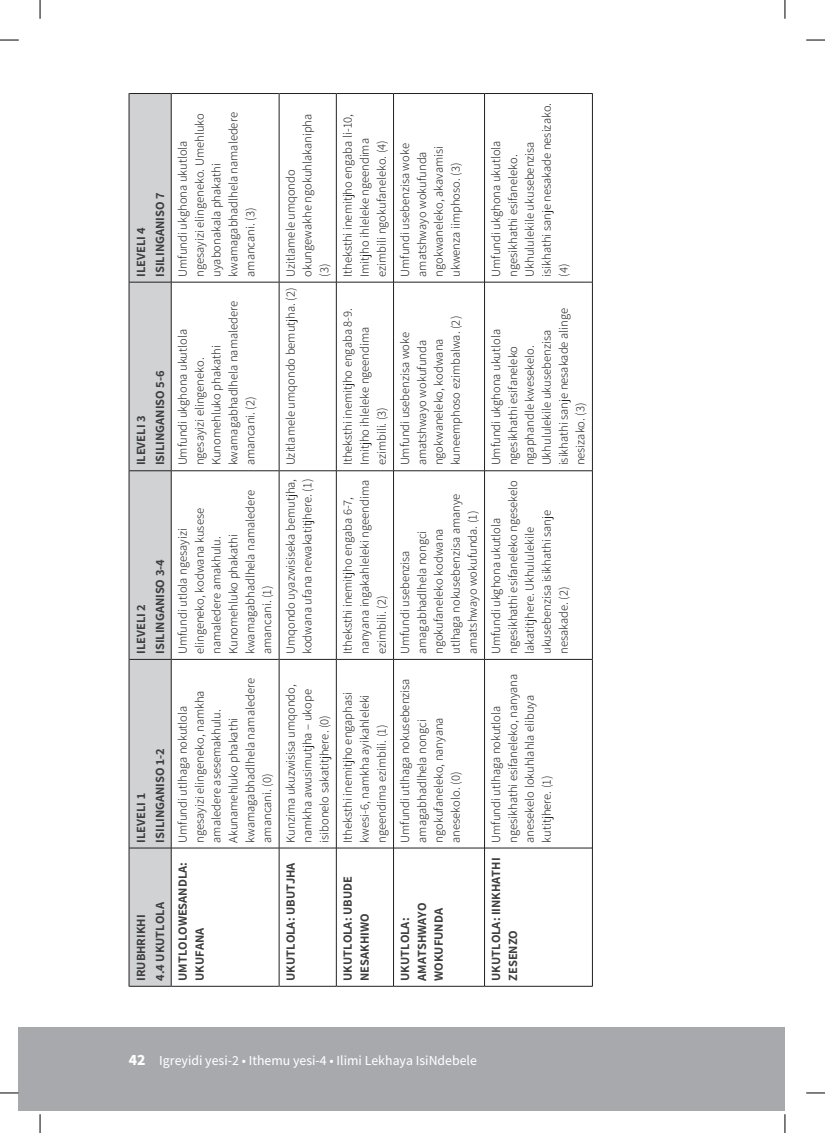
<style>
.page{position:relative;width:825px;height:1133px;background:#fff}
.page>*{position:absolute;margin:0;border:0;box-sizing:border-box;transform-origin:0 0}
.t1{font:500 13.75px "Assistant";color:#fff}
.t2{font:300 12.5px/16.9px "Assistant";color:#231f20}
.t3{font:700 12.5px/18.8px "Assistant";color:#3e3e3f}
.s1{font-family:"Noto Sans JP";font-weight:900}
</style>
<div class="page">
<div style="left:19px;top:1027px;width:765px;height:83px;background:#a8a9ad"></div>
<div style="left:130px;top:94px;width:41px;height:891px;background:#d1d2d4"></div>
<svg style="left:172px;top:94px;width:419px;height:891px"></svg>
<hr style="left:129px;top:847px;width:42px;height:1px;background:#231f20">
<hr style="left:129px;top:659px;width:42px;height:1px;background:#231f20">
<hr style="left:129px;top:470px;width:42px;height:1px;background:#231f20">
<hr style="left:129px;top:282px;width:42px;height:1px;background:#231f20">
<hr style="left:171px;top:847px;width:108px;height:1px;background:#231f20">
<hr style="left:171px;top:659px;width:108px;height:1px;background:#231f20">
<hr style="left:171px;top:470px;width:108px;height:1px;background:#231f20">
<hr style="left:171px;top:282px;width:108px;height:1px;background:#231f20">
<hr style="left:279px;top:848px;width:1px;height:138px;background:#231f20">
<hr style="left:279px;top:659px;width:1px;height:189px;background:#231f20">
<hr style="left:279px;top:847px;width:57px;height:1px;background:#231f20">
<hr style="left:279px;top:471px;width:1px;height:188px;background:#231f20">
<hr style="left:279px;top:659px;width:57px;height:1px;background:#231f20">
<hr style="left:279px;top:282px;width:1px;height:189px;background:#231f20">
<hr style="left:279px;top:470px;width:57px;height:1px;background:#231f20">
<hr style="left:279px;top:93px;width:1px;height:189px;background:#231f20">
<hr style="left:279px;top:282px;width:57px;height:1px;background:#231f20">
<hr style="left:336px;top:848px;width:1px;height:138px;background:#231f20">
<hr style="left:336px;top:659px;width:1px;height:189px;background:#231f20">
<hr style="left:336px;top:847px;width:57px;height:1px;background:#231f20">
<hr style="left:336px;top:471px;width:1px;height:188px;background:#231f20">
<hr style="left:336px;top:659px;width:57px;height:1px;background:#231f20">
<hr style="left:336px;top:282px;width:1px;height:189px;background:#231f20">
<hr style="left:336px;top:470px;width:57px;height:1px;background:#231f20">
<hr style="left:336px;top:93px;width:1px;height:189px;background:#231f20">
<hr style="left:336px;top:282px;width:57px;height:1px;background:#231f20">
<hr style="left:393px;top:848px;width:1px;height:138px;background:#231f20">
<hr style="left:393px;top:659px;width:1px;height:189px;background:#231f20">
<hr style="left:393px;top:847px;width:91px;height:1px;background:#231f20">
<hr style="left:393px;top:471px;width:1px;height:188px;background:#231f20">
<hr style="left:393px;top:659px;width:91px;height:1px;background:#231f20">
<hr style="left:393px;top:282px;width:1px;height:189px;background:#231f20">
<hr style="left:393px;top:470px;width:91px;height:1px;background:#231f20">
<hr style="left:393px;top:93px;width:1px;height:189px;background:#231f20">
<hr style="left:393px;top:282px;width:91px;height:1px;background:#231f20">
<hr style="left:484px;top:847px;width:107px;height:1px;background:#231f20">
<hr style="left:484px;top:659px;width:107px;height:1px;background:#231f20">
<hr style="left:484px;top:470px;width:107px;height:1px;background:#231f20">
<hr style="left:484px;top:282px;width:107px;height:1px;background:#231f20">
<hr style="left:171px;top:985px;width:108px;height:1px;background:#231f20">
<hr style="left:171px;top:93px;width:108px;height:1px;background:#231f20">
<hr style="left:279px;top:985px;width:57px;height:1px;background:#231f20">
<hr style="left:279px;top:93px;width:57px;height:1px;background:#231f20">
<hr style="left:336px;top:985px;width:57px;height:1px;background:#231f20">
<hr style="left:336px;top:93px;width:57px;height:1px;background:#231f20">
<hr style="left:393px;top:985px;width:91px;height:1px;background:#231f20">
<hr style="left:393px;top:93px;width:91px;height:1px;background:#231f20">
<hr style="left:484px;top:848px;width:1px;height:138px;background:#231f20">
<hr style="left:484px;top:985px;width:107px;height:1px;background:#231f20">
<hr style="left:484px;top:659px;width:1px;height:189px;background:#231f20">
<hr style="left:484px;top:471px;width:1px;height:188px;background:#231f20">
<hr style="left:484px;top:282px;width:1px;height:189px;background:#231f20">
<hr style="left:484px;top:93px;width:1px;height:189px;background:#231f20">
<hr style="left:484px;top:93px;width:107px;height:1px;background:#231f20">
<hr style="left:591px;top:848px;width:1px;height:138px;background:#231f20">
<hr style="left:591px;top:659px;width:1px;height:189px;background:#231f20">
<hr style="left:591px;top:471px;width:1px;height:188px;background:#231f20">
<hr style="left:591px;top:282px;width:1px;height:189px;background:#231f20">
<hr style="left:591px;top:93px;width:1px;height:189px;background:#231f20">
<hr style="left:129px;top:848px;width:1px;height:138px;background:#231f20">
<hr style="left:129px;top:985px;width:42px;height:1px;background:#231f20">
<hr style="left:129px;top:659px;width:1px;height:189px;background:#231f20">
<hr style="left:129px;top:471px;width:1px;height:188px;background:#231f20">
<hr style="left:129px;top:282px;width:1px;height:189px;background:#231f20">
<hr style="left:129px;top:93px;width:1px;height:189px;background:#231f20">
<hr style="left:129px;top:93px;width:42px;height:1px;background:#231f20">
<hr style="left:171px;top:848px;width:1px;height:138px;background:#231f20">
<hr style="left:171px;top:659px;width:1px;height:189px;background:#231f20">
<hr style="left:171px;top:471px;width:1px;height:188px;background:#231f20">
<hr style="left:171px;top:282px;width:1px;height:189px;background:#231f20">
<hr style="left:171px;top:93px;width:1px;height:189px;background:#231f20">
<svg style="left:0;top:39px;width:19px;height:2px"></svg>
<svg style="left:806px;top:39px;width:18px;height:2px"></svg>
<svg style="left:0;top:1092px;width:19px;height:1px"></svg>
<svg style="left:806px;top:1092px;width:18px;height:1px"></svg>
<svg style="left:39px;top:0;width:2px;height:19px"></svg>
<svg style="left:39px;top:1114px;width:2px;height:18px"></svg>
<svg style="left:784px;top:0;width:1px;height:19px"></svg>
<svg style="left:784px;top:1114px;width:1px;height:18px"></svg>
<p class="t3" style="left:131px;top:277px;width:86px;rotate:-90deg">ILEVELI 4<br>ISILINGANISO 7</p>
<p class="t3" style="left:131px;top:465px;width:96px;rotate:-90deg">ILEVELI 3<br>ISILINGANISO 5-6</p>
<p class="t3" style="left:131px;top:654px;width:96px;rotate:-90deg">ILEVELI 2<br>ISILINGANISO 3-4</p>
<p class="t3" style="left:131px;top:842px;width:96px;rotate:-90deg">ILEVELI 1<br>ISILINGANISO 1-2</p>
<p class="t3" style="left:131px;top:980px;width:80px;rotate:-90deg">IRUBHRIKHI<br>4.4 UKUTLOLA</p>
<p class="t2" style="left:173px;top:277px;width:166px;rotate:-90deg">Umfundi ukghona ukutlola ngesayizi elingeneko. Umehluko uyabonakala phakathi kwamagabhadlhela namaledere amancani. (3)</p>
<p class="t2" style="left:173px;top:465px;width:166px;rotate:-90deg">Umfundi ukghona ukutlola ngesayizi elingeneko.<br>Kunomehluko phakathi kwamagabhadlhela namaledere amancani. (2)</p>
<p class="t2" style="left:173px;top:654px;width:166px;rotate:-90deg">Umfundi utlola ngesayizi elingeneko, kodwana kusese namaledere amakhulu.<br>Kunomehluko phakathi kwamagabhadlhela namaledere amancani. (1)</p>
<p class="t2" style="left:173px;top:842px;width:166px;rotate:-90deg">Umfundi utlhaga nokutlola ngesayizi elingeneko, namkha amaledere asesemakhulu.<br>Akunamehluko phakathi kwamagabhadlhela namaledere amancani. (0)</p>
<p class="t3" style="left:174px;top:980px;width:120px;line-height:16.9px;rotate:-90deg">UMTLOLOWESANDLA:<br>UKUFANA</p>
<p class="t2" style="left:281px;top:277px;width:165px;text-indent:-189px;rotate:-90deg">Uzitlamele umqondo bemutjha. (2) Uzitlamele umqondo okungewakhe ngokuhlakanipha (3)</p>
<p class="t2" style="left:281px;top:654px;width:177px;rotate:-90deg">Umqondo uyazwisiseka bemutjha, kodwana ufana newakatitjhere. (1)</p>
<p class="t2" style="left:281px;top:842px;width:160px;rotate:-90deg">Kunzima ukuzwisisa umqondo, namkha awusimutjha – ukope isibonelo sakatitjhere. (0)</p>
<p class="t3" style="left:280px;top:980px;width:120px;rotate:-90deg">UKUTLOLA: UBUTJHA</p>
<p class="t2" style="left:338px;top:277px;width:164px;rotate:-90deg">Itheksthi inemitjho engaba li-10,<br>Imitjho ihleleke ngeendima ezimbili ngokufaneleko. (4)</p>
<p class="t2" style="left:395px;top:277px;width:135px;rotate:-90deg">Umfundi usebenzisa woke amatshwayo wokufunda ngokwaneleko, akavamisi ukwenza iimphoso. (3)</p>
<p class="t2" style="left:486px;top:277px;width:175px;rotate:-90deg">Umfundi ukghona ukutlola ngesikhathi esifaneleko.<br>Ukhululekile ukusebenzisa isikhathi sanje nesakade nesizako. (4)</p>
<p class="t2" style="left:338px;top:465px;width:159px;rotate:-90deg">Itheksthi inemitjho engaba 8-9.<br>Imitjho ihleleke ngeendima ezimbili. (3)</p>
<p class="t2" style="left:338px;top:654px;width:176px;rotate:-90deg">Itheksthi inemitjho engaba 6-7, nanyana ingakahleleki ngeendima ezimbili. (2)</p>
<p class="t2" style="left:338px;top:842px;width:152px;rotate:-90deg">Itheksthi inemitjho engaphasi kwesi-6, namkha ayikahleleki ngeendima ezimbili. (1)</p>
<p class="t2" style="left:395px;top:465px;width:151px;rotate:-90deg">Umfundi usebenzisa woke amatshwayo wokufunda ngokwaneleko, kodwana kuneemphoso ezimbalwa. (2)</p>
<p class="t2" style="left:395px;top:654px;width:162px;rotate:-90deg">Umfundi usebenzisa amagabhadlhela nongci ngokufaneleko kodwana utlhaga nokusebenzisa amanye amatshwayo wokufunda. (1)</p>
<p class="t2" style="left:395px;top:842px;width:166px;rotate:-90deg">Umfundi utlhaga nokusebenzisa amagabhadlhela nongci ngokufaneleko, nanyana anesekolo. (0)</p>
<p class="t3" style="left:338px;top:980px;width:106px;line-height:16.9px;rotate:-90deg">UKUTLOLA: UBUDE<br>NESAKHIWO</p>
<p class="t3" style="left:396px;top:980px;width:80px;line-height:16.9px;rotate:-90deg">UKUTLOLA:<br>AMATSHWAYO<br>WOKUFUNDA</p>
<p class="t2" style="left:486px;top:465px;width:159px;rotate:-90deg">Umfundi ukghona ukutlola ngesikhathi esifaneleko ngaphandle kwesekelo.<br>Ukhululekile ukusebenzisa isikhathi sanje nesakade alinge nesizako. (3)</p>
<p class="t2" style="left:486px;top:654px;width:175px;rotate:-90deg">Umfundi ukghona ukutlola ngesikhathi esifaneleko ngesekelo lakatitjhere. Ukhululekile ukusebenzisa isikhathi sanje nesakade. (2)</p>
<p class="t2" style="left:486px;top:842px;width:170px;rotate:-90deg">Umfundi utlhaga nokutlola ngesikhathi esifaneleko, nanyana anesekelo lokuhlahla elibuya kutitjhere. (1)</p>
<p class="t3" style="left:487px;top:980px;width:125px;line-height:16.9px;rotate:-90deg">UKUTLOLA: IINKHATHI<br>ZESENZO</p>
<p class="t1" style="left:129px;top:1050px;width:349px"><span class="s1">42</span> Igreyidi yesi-2 • Ithemu yesi-4 • Ilimi Lekhaya IsiNdebele</p>
</div>
